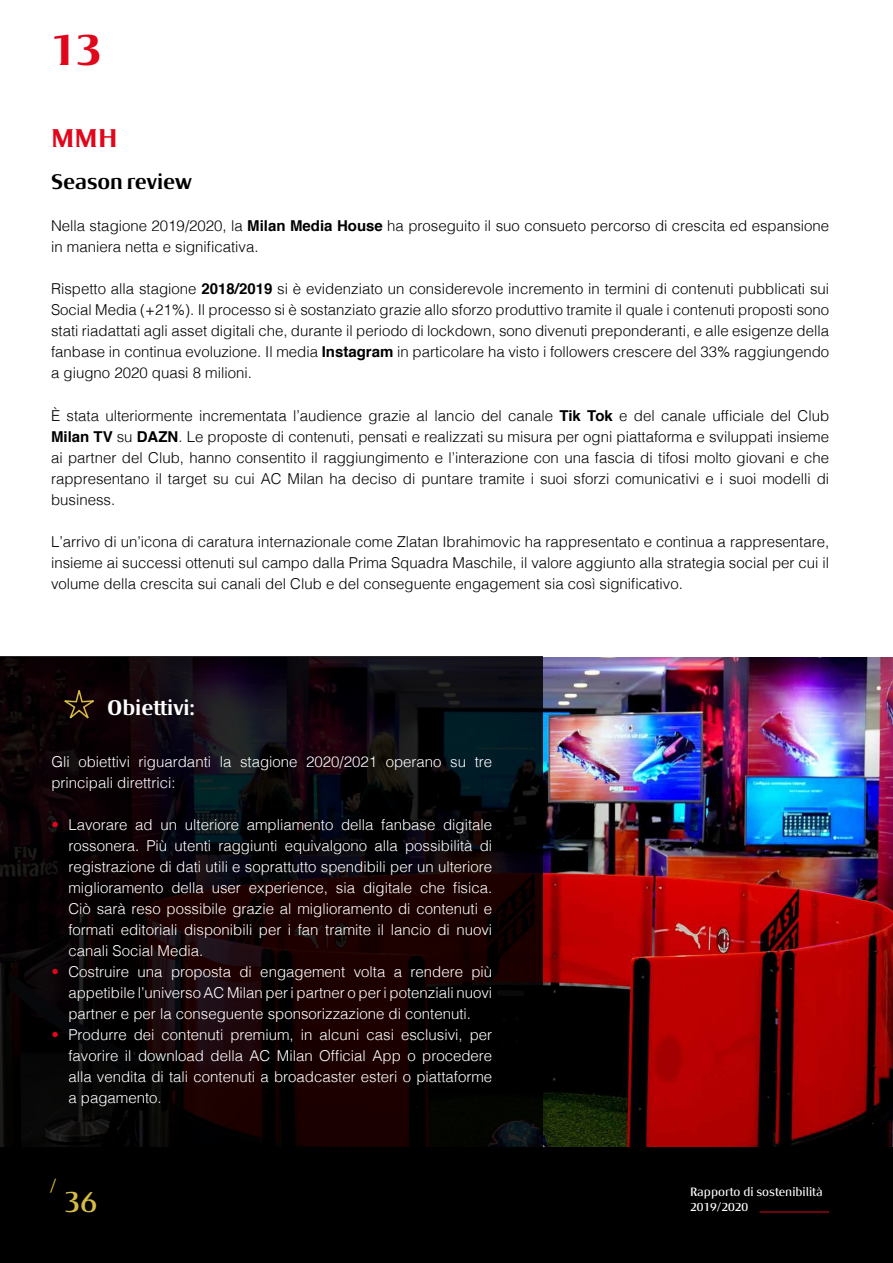
<style>
.page{position:relative;width:893px;height:1263px;background:#fff}
.page>*{position:absolute;margin:0;border:0;box-sizing:border-box;transform-origin:0 0}
.t1{font:700 45px "Milan Type Rev";color:#e0071b}
.t2{font:30px "Milan Type Rev";color:#d6bc47}
.t3{font:700 25.5px "Milan Type Rev";color:#e0071b}
.t4{font:700 21px "Milan Type Rev";color:#000}
.t5{font:700 21px "Milan Type Rev";color:#fff}
.t6{font:18px "Milan Type Rev";color:#d6bc47}
.t7{font:300 15px/21px "Helvetica";color:#000;text-align:justify}
.t8{font:300 15px/21px "Helvetica";color:#fff;text-align:justify}
.t9{font:12px "Milan Type Rev";color:#fff}
.s1{font-weight:700}
.s2{color:#e0071b}
</style>
<div class="page">
<div style="left:0;top:1146px;width:893px;height:117px;background:#000"></div>
<hr style="left:760px;top:1211px;width:69px;height:1px;background:#e0071b">
<img style="left:543px;top:657px;width:350px;height:489px">
<svg style="left:0;top:657px;width:543px;height:490px;background:#0d0508"></svg>
<svg style="left:59px;top:689px;width:40px;height:34px"></svg>
<h1 class="t1" style="left:51px;top:24px;width:52px">13</h1>
<h3 class="t3" style="left:51px;top:124px;width:68px">MMH</h3>
<h3 class="t4" style="left:51px;top:170px;width:142px">Season review</h3>
<p class="t7" style="left:51px;top:215px;width:780px">Nella stagione 2019/2020, la <span class="s1">Milan Media House</span> ha proseguito il suo consueto percorso di crescita ed espansione in maniera netta e significativa.</p>
<p class="t7" style="left:51px;top:278px;width:780px">Rispetto alla stagione <span class="s1">2018/2019</span> si è evidenziato un considerevole incremento in termini di contenuti pubblicati sui Social Media (+21%). Il processo si è sostanziato grazie allo sforzo produttivo tramite il quale i contenuti proposti sono stati riadattati agli asset digitali che, durante il periodo di lockdown, sono divenuti preponderanti, e alle esigenze della fanbase in continua evoluzione. Il media <span class="s1">Instagram</span> in particolare ha visto i followers crescere del 33% raggiungendo a giugno 2020 quasi 8 milioni.</p>
<p class="t7" style="left:51px;top:404px;width:780px">È stata ulteriormente incrementata l’audience grazie al lancio del canale <span class="s1">Tik Tok</span> e del canale ufficiale del Club <span class="s1">Milan TV</span> su <span class="s1">DAZN</span>. Le proposte di contenuti, pensati e realizzati su misura per ogni piattaforma e sviluppati insieme ai partner del Club, hanno consentito il raggiungimento e l’interazione con una fascia di tifosi molto giovani e che rappresentano il target su cui AC Milan ha deciso di puntare tramite i suoi sforzi comunicativi e i suoi modelli di business.</p>
<p class="t7" style="left:51px;top:530px;width:780px">L’arrivo di un’icona di caratura internazionale come Zlatan Ibrahimovic ha rappresentato e continua a rappresentare, insieme ai successi ottenuti sul campo dalla Prima Squadra Maschile, il valore aggiunto alla strategia social per cui il volume della crescita sui canali del Club e del conseguente engagement sia così significativo.</p>
<h3 class="t5" style="left:107px;top:696px;width:89px">Obiettivi:</h3>
<p class="t8" style="left:51px;top:750px;width:442px">Gli obiettivi riguardanti la stagione 2020/2021 operano su tre principali direttrici:</p>
<p class="t8" style="left:68px;top:813px;width:425px;text-indent:-17px"><span class="s2">•</span> Lavorare ad un ulteriore ampliamento della fanbase digitale rossonera. Più utenti raggiunti equivalgono alla possibilità di registrazione di dati utili e soprattutto spendibili per un ulteriore miglioramento della user experience, sia digitale che fisica.<br>Ciò sarà reso possibile grazie al miglioramento di contenuti e formati editoriali disponibili per i fan tramite il lancio di nuovi canali Social Media.</p>
<p class="t8" style="left:68px;top:960px;width:425px;text-indent:-17px"><span class="s2">•</span> Costruire una proposta di engagement volta a rendere più appetibile l’universo AC Milan per i partner o per i potenziali nuovi partner e per la conseguente sponsorizzazione di contenuti.</p>
<p class="t8" style="left:68px;top:1023px;width:425px;text-indent:-17px"><span class="s2">•</span> Produrre dei contenuti premium, in alcuni casi esclusivi, per favorire il download della AC Milan Official App o procedere alla vendita di tali contenuti a broadcaster esteri o piattaforme a pagamento.</p>
<p class="t6" style="left:50px;top:1175px;width:8px">/</p>
<p class="t9" style="left:690px;top:1185px;width:134px">Rapporto di sostenibilità</p>
<h2 class="t2" style="left:64px;top:1184px;width:35px">36</h2>
<p class="t9" style="left:690px;top:1200px;width:60px">2019/2020</p>
</div>
